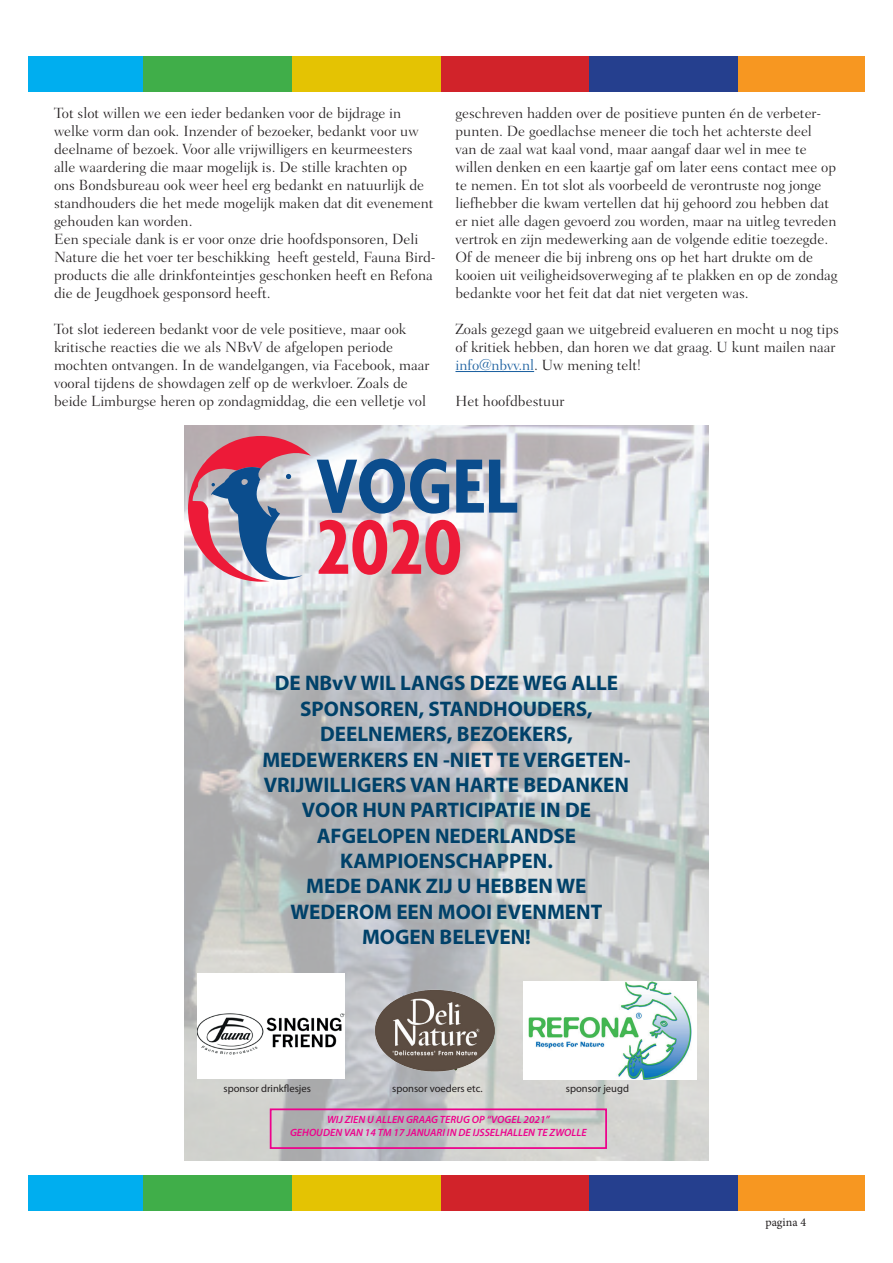
<style>
.page{position:relative;width:893px;height:1263px;background:#fff}
.page>*{position:absolute;margin:0;border:0;box-sizing:border-box;transform-origin:0 0}
.t1{font:700 21.15px/25.3px "Myriad Pro";color:#004169;text-align:center}
.t2{font:300 15px/18px "Fairfield LT Std";color:#231f20}
.t3{font:12px "Minion Pro";color:#231f20}
.t4{font:italic 600 10.5px/12.8px "Myriad Pro";color:#ed028c;text-align:center}
.t5{font:10.5px "Myriad Pro";color:#231f20}
.s1{color:#175d9e}
</style>
<div class="page">
<div style="left:28px;top:57px;width:115px;height:35px;background:#00aeef"></div>
<div style="left:143px;top:57px;width:149px;height:35px;background:#40ae49"></div>
<div style="left:292px;top:57px;width:149px;height:35px;background:#e4c303"></div>
<div style="left:441px;top:57px;width:148px;height:35px;background:#d1232a"></div>
<div style="left:589px;top:57px;width:149px;height:35px;background:#253f8e"></div>
<div style="left:738px;top:57px;width:127px;height:35px;background:#f79721"></div>
<div style="left:28px;top:1175px;width:115px;height:35px;background:#00aeef"></div>
<div style="left:143px;top:1175px;width:149px;height:35px;background:#40ae49"></div>
<div style="left:292px;top:1175px;width:149px;height:35px;background:#e4c303"></div>
<div style="left:441px;top:1175px;width:148px;height:35px;background:#d1232a"></div>
<div style="left:589px;top:1175px;width:149px;height:35px;background:#253f8e"></div>
<div style="left:738px;top:1175px;width:127px;height:35px;background:#f79721"></div>
<hr style="left:455px;top:371px;width:79px;height:1px;background:#175d9e">
<img style="left:184px;top:425px;width:525px;height:735px">
<img style="left:364px;top:976px;width:149px;height:100px">
<img style="left:198px;top:974px;width:147px;height:105px">
<img style="left:524px;top:981px;width:172px;height:99px">
<svg style="left:317px;top:459px;width:132px;height:55px;background:#6e8eb0"></svg>
<svg style="left:456px;top:460px;width:61px;height:53px"></svg>
<svg style="left:319px;top:520px;width:141px;height:55px;background:#e27383"></svg>
<svg style="left:188px;top:436px;width:123px;height:156px;background:#b798ab"></svg>
<div style="left:270px;top:1108px;width:337px;height:41px;border:2px solid #ed028c"></div>
<p class="t2" style="left:54px;top:104px;width:383px">Tot slot willen we een ieder bedanken voor de bijdrage in welke vorm dan ook. Inzender of bezoeker, bedankt voor uw deelname of bezoek. Voor alle vrijwilligers en keurmeesters alle waardering die maar mogelijk is. De stille krachten op<br>ons Bondsbureau ook weer heel erg bedankt en natuurlijk de standhouders die het mede mogelijk maken dat dit evenement gehouden kan worden.<br>Een speciale dank is er voor onze drie hoofdsponsoren, Deli Nature die het voer ter beschikking heeft gesteld, Fauna Bird&shy;products die alle drinkfonteintjes geschonken heeft en Refona die de Jeugdhoek gesponsord heeft.</p>
<p class="t2" style="left:54px;top:320px;width:377px">Tot slot iedereen bedankt voor de vele positieve, maar ook kritische reacties die we als NBvV de afgelopen periode mochten ontvangen. In de wandelgangen, via Facebook, maar vooral tijdens de showdagen zelf op de werkvloer. Zoals de beide Limburgse heren op zondagmiddag, die een velletje vol</p>
<p class="t2" style="left:455px;top:104px;width:384px">geschreven hadden over de positieve punten én de verbeter&shy;punten. De goedlachse meneer die toch het achterste deel<br>van de zaal wat kaal vond, maar aangaf daar wel in mee te willen denken en een kaartje gaf om later eens contact mee op te nemen. En tot slot als voorbeeld de verontruste nog jonge liefhebber die kwam vertellen dat hij gehoord zou hebben dat er niet alle dagen gevoerd zou worden, maar na uitleg tevreden vertrok en zijn medewerking aan de volgende editie toezegde.<br>Of de meneer die bij inbreng ons op het hart drukte om de kooien uit veiligheidsoverweging af te plakken en op de zondag bedankte voor het feit dat dat niet vergeten was.</p>
<p class="t2" style="left:455px;top:320px;width:385px">Zoals gezegd gaan we uitgebreid evalueren en mocht u nog tips of kritiek hebben, dan horen we dat graag. U kunt mailen naar <span class="s1">info@nbvv.nl</span>. Uw mening telt!</p>
<p class="t2" style="left:455px;top:392px;width:110px">Het hoofdbestuur</p>
<p class="t1" style="left:262px;top:670px;width:370px">DE NBvV WIL LANGS DEZE WEG ALLE<br>SPONSOREN, STANDHOUDERS,<br>DEELNEMERS, BEZOEKERS,<br>MEDEWERKERS EN -NIET TE VERGETEN-<br>VRIJWILLIGERS VAN HARTE BEDANKEN<br>VOOR HUN PARTICIPATIE IN DE<br>AFGELOPEN NEDERLANDSE<br>KAMPIOENSCHAPPEN.<br>MEDE DANK ZIJ U HEBBEN WE<br>WEDEROM EEN MOOI EVENMENT<br>MOGEN BELEVEN!</p>
<p class="t5" style="left:224px;top:1082px;width:89px">sponsor drinkflesjes</p>
<p class="t5" style="left:392px;top:1082px;width:92px">sponsor voeders etc.</p>
<p class="t5" style="left:566px;top:1082px;width:65px">sponsor jeugd</p>
<p class="t4" style="left:290px;top:1113px;width:298px">WIJ ZIEN U ALLEN GRAAG TERUG OP “VOGEL 2021”<br>GEHOUDEN VAN 14 TM 17 JANUARI IN DE IJSSELHALLEN TE ZWOLLE</p>
<p class="t3" style="left:765px;top:1214px;width:42px">pagina 4</p>
</div>
